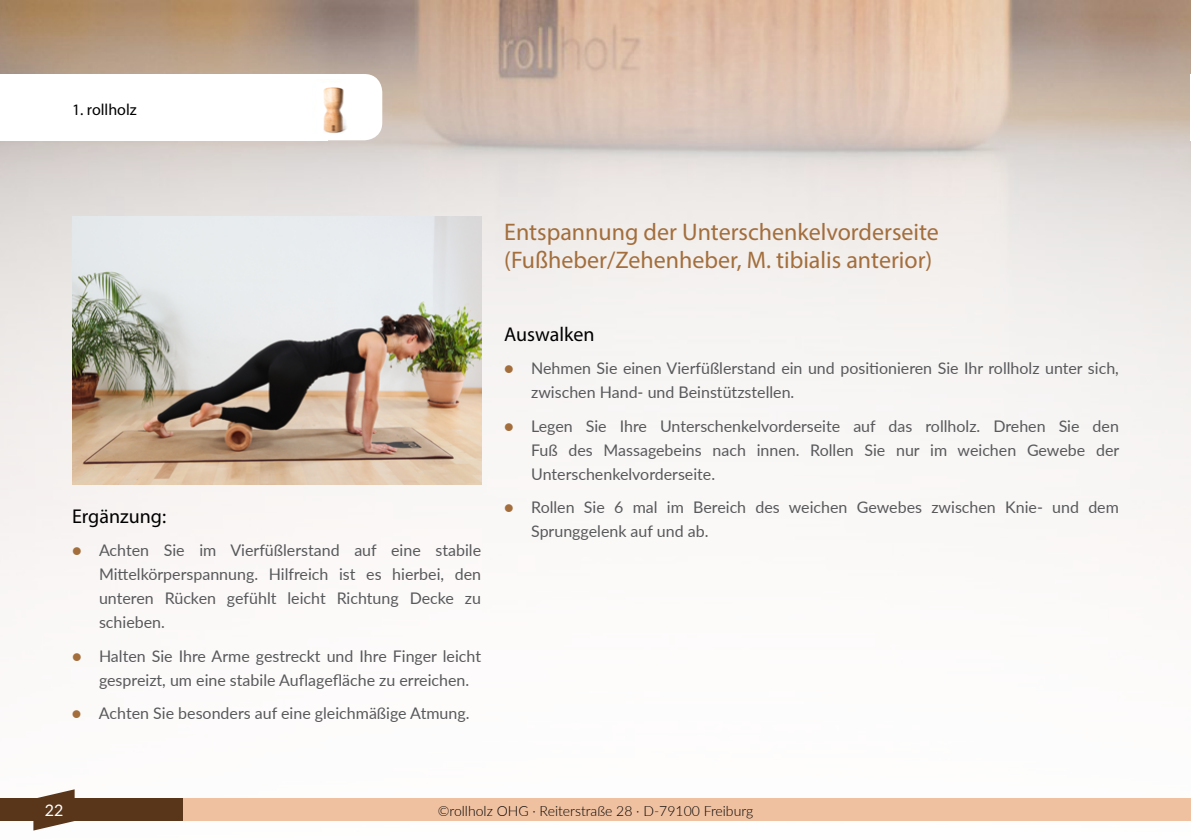
<style>
.page{position:relative;width:1191px;height:840px;background:#fff}
.page>*{position:absolute;margin:0;border:0;box-sizing:border-box;transform-origin:0 0}
.t1{font:24px/28.8px "Myriad Pro";color:#a36e3c}
.t2{font:20px "Myriad Pro";color:#000}
.t3{font:16px/24px "Lato";color:#58595b}
.t4{font:16px "Myriad Pro";color:#000}
.t5{font:16px "Lato";color:#fff}
.t6{font:300 14px "Lato";color:#000}
.s1{color:#a36e3c}
</style>
<div class="page">
<img style="left:0;top:0;width:1191px;height:831px">
<div style="left:0;top:798px;width:1191px;height:22px;background:#f0c1a0"></div>
<div style="left:0;top:798px;width:183px;height:22px;background:#59361a"></div>
<svg style="left:33px;top:788px;width:42px;height:42px"></svg>
<svg style="left:0;top:74px;width:382px;height:66px"></svg>
<svg style="left:1190px;top:74px;width:1px;height:66px"></svg>
<img style="left:313px;top:79px;width:33px;height:56px">
<img style="left:72px;top:216px;width:409px;height:268px">
<img style="left:317px;top:83px;width:32px;height:50px">
<p class="t4" style="left:72px;top:100px;width:66px">1. rollholz</p>
<p class="t2" style="left:72px;top:504px;width:96px">Ergänzung:</p>
<p class="t3" style="left:99px;top:537px;width:383px;text-align:justify;text-indent:-27px"><span class="s1">●</span> Achten Sie im Vierfüßlerstand auf eine stabile Mittelkörperspannung. Hilfreich ist es hierbei, den unteren Rücken gefühlt leicht Richtung Decke zu schieben.</p>
<p class="t3" style="left:99px;top:642px;width:383px;text-indent:-27px"><span class="s1">●</span> Halten Sie Ihre Arme gestreckt und Ihre Finger leicht gespreizt, um eine stabile Auflagefläche zu erreichen.</p>
<p class="t3" style="left:72px;top:699px;width:399px"><span class="s1">●</span> Achten Sie besonders auf eine gleichmäßige Atmung.</p>
<h1 class="t1" style="left:504px;top:216px;width:436px">Entspannung der Unterschenkelvorderseite (Fußheber/Zehenheber, M. tibialis anterior)</h1>
<p class="t2" style="left:504px;top:322px;width:92px">Auswalken</p>
<p class="t3" style="left:531px;top:356px;width:589px;text-indent:-27px"><span class="s1">●</span> Nehmen Sie einen Vierfüßlerstand ein und positionieren Sie Ihr rollholz unter sich, zwischen Hand- und Beinstützstellen.</p>
<p class="t3" style="left:531px;top:413px;width:589px;text-align:justify;text-indent:-27px"><span class="s1">●</span> Legen Sie Ihre Unterschenkelvorderseite auf das rollholz. Drehen Sie den Fuß des Massagebeins nach innen. Rollen Sie nur im weichen Gewebe der Unterschenkelvorderseite.</p>
<p class="t3" style="left:531px;top:494px;width:589px;text-indent:-27px"><span class="s1">●</span> Rollen Sie 6 mal im Bereich des weichen Gewebes zwischen Knie- und dem<br>Sprunggelenk auf und ab.</p>
<p class="t5" style="left:45px;top:798px;width:20px">22</p>
<p class="t6" style="left:438px;top:800px;width:317px">©rollholz OHG · Reiterstraße 28 · D-79100 Freiburg</p>
</div>
